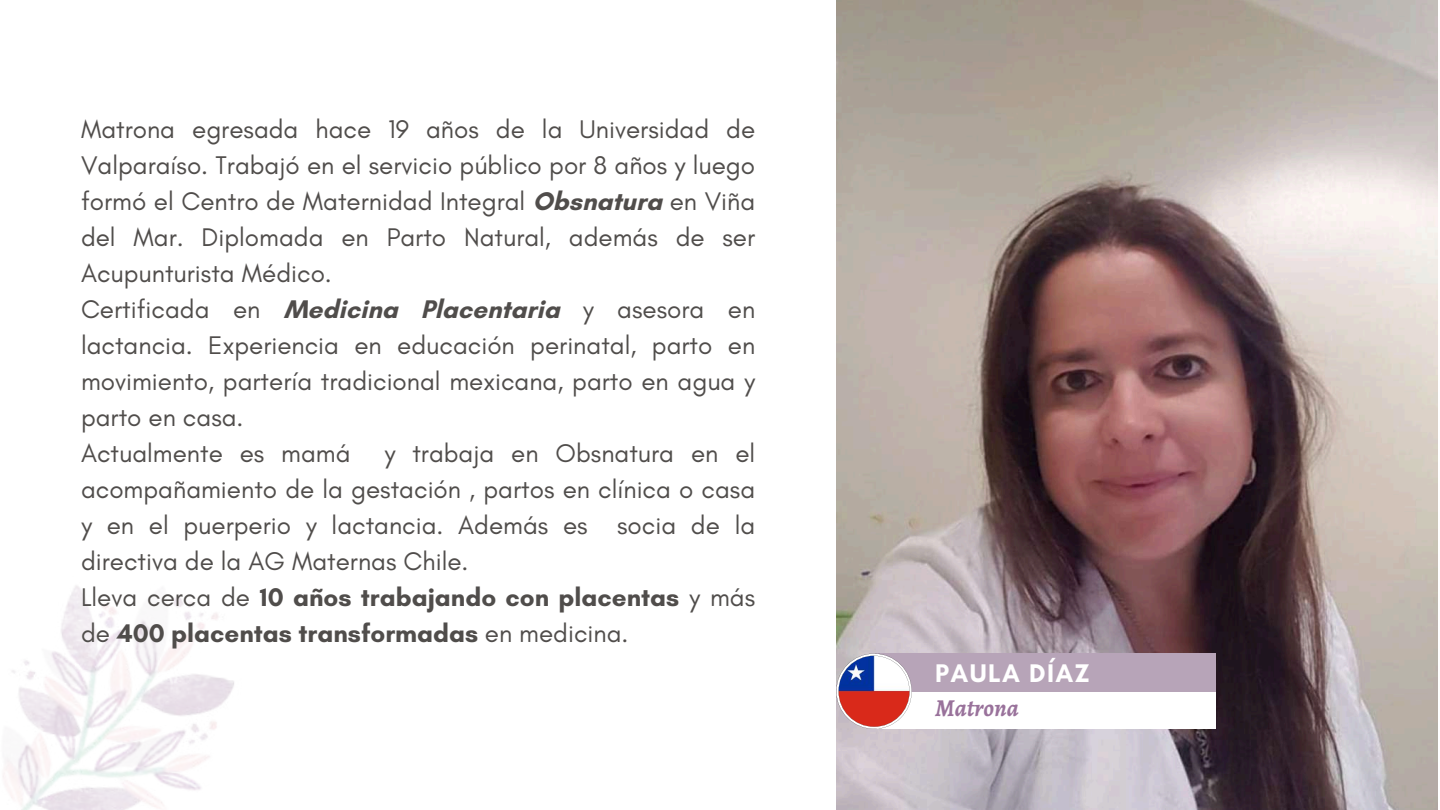
<style>
.page{position:relative;width:1440px;height:810px;background:#fff}
.page>*{position:absolute;margin:0;border:0;box-sizing:border-box;transform-origin:0 0}
.t1{font:26px/36px "Glacial Indifference";color:#504d4b}
.t2{font:700 26px "Glacial Indifference";letter-spacing:.05em;color:#fff}
.t3{font:italic 700 24.3px "Alegreya";color:#99729b}
.s1{font-weight:700}
</style>
<div class="page">
<img style="left:3px;top:585px;width:231px;height:225px">
<img style="left:836px;top:0;width:601px;height:810px">
<div style="left:875px;top:692px;width:341px;height:37px;background:#fff"></div>
<div style="left:875px;top:654px;width:341px;height:38px;background:#b7a4b8"></div>
<svg style="left:836px;top:654px;width:76px;height:75px;background:#bc8592"></svg>
<p class="t1" style="left:81px;top:111px;width:676px">Matrona egresada hace 19 años de la Universidad de Valparaíso. Trabajó en el servicio público por 8 años y luego formó el Centro de Maternidad Integral <span class="s1">Obsnatura</span> en Viña del Mar. Diplomada en Parto Natural, además de ser Acupunturista Médico.<br>Certificada en <span class="s1">Medicina Placentaria</span> y asesora en lactancia. Experiencia en educación perinatal, parto en movimiento, partería tradicional mexicana, parto en agua y parto en casa.<br>Actualmente es mamá</p>
<p class="t1" style="left:81px;top:435px;width:676px;text-indent:303px">y trabaja en Obsnatura en el acompañamiento de la gestación , partos en clínica o casa y en el puerperio y lactancia. Además es socia de la directiva de la AG Maternas Chile.<br>Lleva cerca de <span class="s1">10 años trabajando con placentas</span> y más de <span class="s1">400 placentas transformadas</span> en medicina.</p>
<p class="t2" style="left:935px;top:657px;width:156px">PAULA DÍAZ</p>
<p class="t3" style="left:935px;top:691px;width:85px">Matrona</p>
</div>
